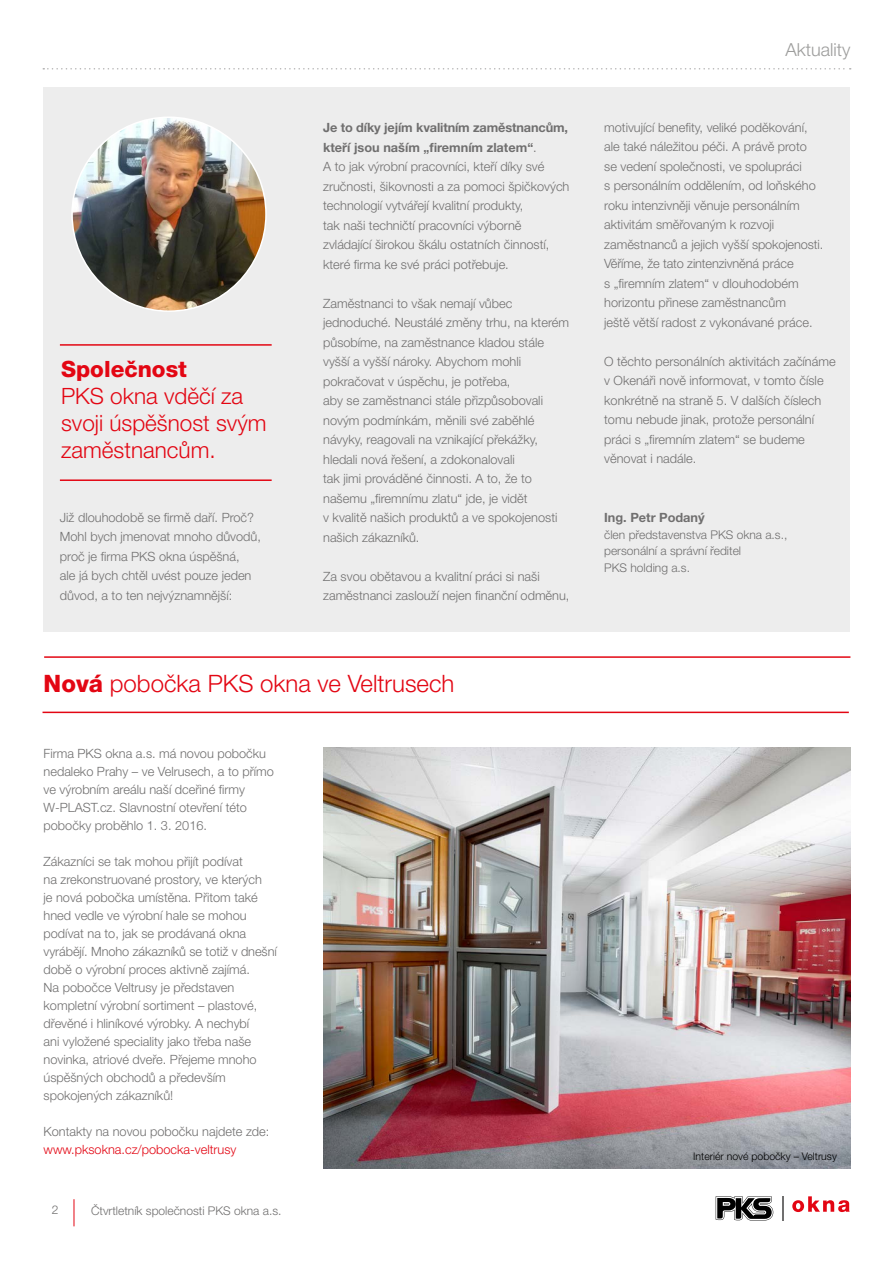
<style>
.page{position:relative;width:893px;height:1263px;background:#fff}
.page>*{position:absolute;margin:0;border:0;box-sizing:border-box;transform-origin:0 0}
.t1{font:300 24px "Helvetica Neue CE";color:#e30613}
.t2{font:300 22.5px/27px "Helvetica Neue CE";color:#e30613}
.t3{font:800 22.5px "Helvetica Neue CE";color:#e30613}
.t4{font:300 18px "Helvetica Neue CE";color:#9d9d9c}
.t5{font:300 12.75px/19.5px "Helvetica Neue CE";color:#706f6f}
.t6{font:300 12.75px "Helvetica Neue CE";color:#e30613}
.t7{font:700 12.75px "Helvetica Neue CE";color:#706f6f}
.t8{font:300 12px/16.5px "Helvetica Neue CE";color:#706f6f}
.t9{font:300 10.5px "Helvetica Neue CE";color:#000}
.s1{font-weight:700}
.s2{font-weight:800}
</style>
<div class="page">
<img style="left:323px;top:748px;width:527px;height:420px">
<div style="left:43px;top:87px;width:806px;height:544px;background:#ededed"></div>
<svg style="left:782px;top:1196px;width:1px;height:24px"></svg>
<svg style="left:792px;top:1196px;width:58px;height:16px"></svg>
<svg style="left:716px;top:1196px;width:57px;height:24px"></svg>
<svg style="left:74px;top:1199px;width:1px;height:27px"></svg>
<hr style="left:44px;top:656px;width:806px;height:2px;background:#e30613">
<svg style="left:43px;top:68px;width:808px;height:2px"></svg>
<hr style="left:43px;top:712px;width:806px;height:1px;background:#e30613">
<img style="left:72px;top:117px;width:194px;height:194px;border-radius:97px">
<hr style="left:60px;top:479px;width:212px;height:2px;background:#e30613">
<hr style="left:60px;top:344px;width:212px;height:2px;background:#e30613">
<h2 class="t3" style="left:61px;top:355px;width:127px">Společnost</h2>
<h2 class="t2" style="left:61px;top:383px;width:207px">PKS okna vděčí za svoji úspěšnost svým zaměstnancům.</h2>
<p class="t5" style="left:60px;top:508px;width:202px">Již dlouhodobě se firmě daří. Proč?<br>Mohl bych jmenovat mnoho důvodů, proč je firma PKS okna úspěšná,<br>ale já bych chtěl uvést pouze jeden důvod, a to ten nejvýznamnější:</p>
<p class="t5" style="left:323px;top:118px;width:248px"><span class="s1">Je to díky jejím kvalitním zaměstnancům, kteří jsou naším „firemním zlatem“</span>.<br>A to jak výrobní pracovníci, kteří díky své zručnosti, šikovnosti a za pomoci špičkových technologií vytvářejí kvalitní produkty,<br>tak naši techničtí pracovníci výborně zvládající širokou škálu ostatních činností, které firma ke své práci potřebuje.</p>
<p class="t5" style="left:323px;top:293px;width:247px">Zaměstnanci to však nemají vůbec jednoduché. Neustálé změny trhu, na kterém působíme, na zaměstnance kladou stále vyšší a vyšší nároky. Abychom mohli pokračovat v úspěchu, je potřeba,<br>aby se zaměstnanci stále přizpůsobovali novým podmínkám, měnili své zaběhlé návyky, reagovali na vznikající překážky, hledali nová řešení, a zdokonalovali<br>tak jimi prováděné činnosti. A to, že to našemu „firemnímu zlatu“ jde, je vidět<br>v kvalitě našich produktů a ve spokojenosti našich zákazníků.</p>
<p class="t5" style="left:323px;top:566px;width:248px">Za svou obětavou a kvalitní práci si naši zaměstnanci zaslouží nejen finanční odměnu,</p>
<h1 class="t1" style="left:44px;top:669px;width:412px"><span class="s2">Nová</span> pobočka PKS okna ve Veltrusech</h1>
<p class="t5" style="left:44px;top:744px;width:232px;line-height:18px">Firma PKS okna a.s. má novou pobočku nedaleko Prahy – ve Velrusech, a to přímo ve výrobním areálu naší dceřiné firmy W-PLAST.cz. Slavnostní otevření této pobočky proběhlo 1. 3. 2016.</p>
<p class="t5" style="left:44px;top:852px;width:235px;line-height:18px">Zákazníci se tak mohou přijít podívat<br>na zrekonstruované prostory, ve kterých<br>je nová pobočka umístěna. Přitom také hned vedle ve výrobní hale se mohou podívat na to, jak se prodávaná okna vyrábějí. Mnoho zákazníků se totiž v dnešní době o výrobní proces aktivně zajímá.<br>Na pobočce Veltrusy je představen kompletní výrobní sortiment – plastové, dřevěné i hliníkové výrobky. A nechybí<br>ani vyložené speciality jako třeba naše novinka, atriové dveře. Přejeme mnoho úspěšných obchodů a především spokojených zákazníků!</p>
<p class="t5" style="left:44px;top:1122px;width:227px">Kontakty na novou pobočku najdete zde:</p>
<p class="t6" style="left:44px;top:1141px;width:194px">www.pksokna.cz/pobocka-veltrusy</p>
<p class="t8" style="left:52px;top:1202px;width:8px">2</p>
<p class="t8" style="left:91px;top:1203px;width:192px">Čtvrtletník společnosti PKS okna a.s.</p>
<h3 class="t4" style="left:785px;top:39px;width:66px">Aktuality</h3>
<p class="t5" style="left:604px;top:118px;width:221px">motivující benefity, veliké poděkování, ale také náležitou péči. A právě proto<br>se vedení společnosti, ve spolupráci<br>s personálním oddělením, od loňského roku intenzivněji věnuje personálním aktivitám směřovaným k rozvoji zaměstnanců a jejich vyšší spokojenosti.<br>Věříme, že tato zintenzivněná práce<br>s „firemním zlatem“ v dlouhodobém horizontu přinese zaměstnancům<br>ještě větší radost z vykonávané práce.</p>
<p class="t5" style="left:604px;top:352px;width:233px">O těchto personálních aktivitách začínáme v Okenáři nově informovat, v tomto čísle konkrétně na straně 5. V dalších číslech tomu nebude jinak, protože personální práci s „firemním zlatem“ se budeme věnovat i nadále.</p>
<p class="t7" style="left:604px;top:509px;width:102px">Ing. Petr Podaný</p>
<p class="t8" style="left:604px;top:526px;width:185px">člen představenstva PKS okna a.s., personální a správní ředitel<br>PKS holding a.s.</p>
<p class="t9" style="left:693px;top:1149px;width:145px">Interiér nové pobočky – Veltrusy</p>
</div>
